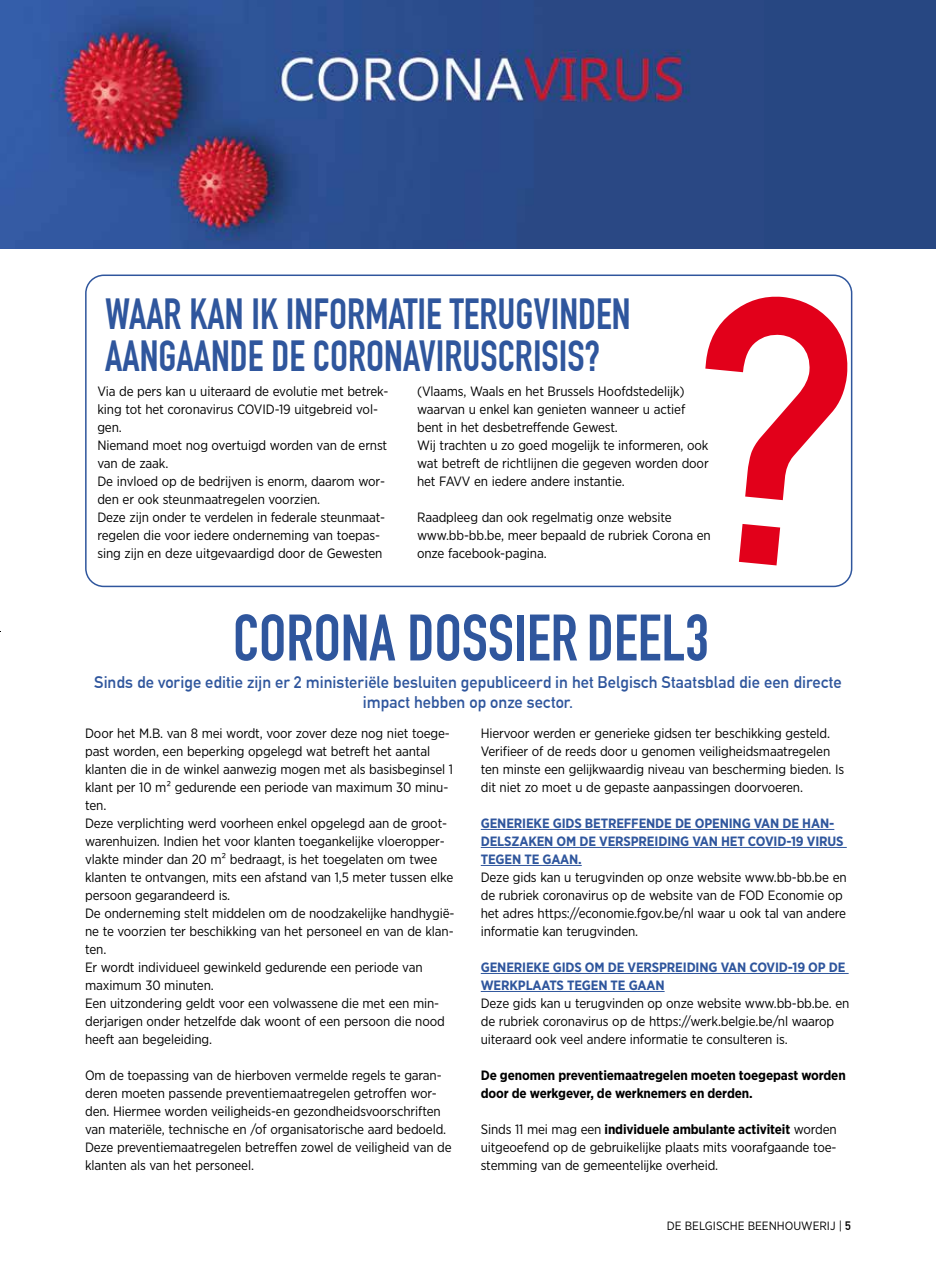
<style>
.page{position:relative;width:936px;height:1263px;background:#fff}
.page>*{position:absolute;margin:0;border:0;box-sizing:border-box;transform-origin:0 0}
.t1{font:700 64.5px "DIN Condensed";color:#2f569d}
.t2{font:700 42.6px/41.2px "DIN Condensed";color:#2f569d}
.t3{font:700 16.5px/19.8px "DIN Alternate";color:#2f569d;text-align:center}
.t4{font:13.5px/18px "Gotham Narrow";letter-spacing:-.01em;color:#000}
.t5{font:700 13.5px/18px "Gotham Narrow";letter-spacing:-.01em;color:#2f569d}
.t6{font:700 13.5px/18px "Gotham Narrow";letter-spacing:-.01em;color:#000}
.t7{font:12px "Gotham Narrow";color:#000}
.s1{font-weight:700}
.s2{font-family:"DIN Alternate";font-weight:700}
</style>
<div class="page">
<hr style="left:480px;top:829px;width:354px;height:1px;background:#2f569d">
<hr style="left:480px;top:847px;width:366px;height:1px;background:#2f569d">
<hr style="left:480px;top:865px;width:101px;height:1px;background:#2f569d">
<hr style="left:480px;top:973px;width:368px;height:1px;background:#2f569d">
<hr style="left:480px;top:991px;width:184px;height:1px;background:#2f569d">
<div style="left:85px;top:274px;width:767px;height:313px;border:2px solid #2f569d;border-radius:18px"></div>
<div style="left:0;top:0;width:935px;height:249px;background:#274782"></div>
<img style="left:0;top:0;width:690px;height:249px">
<svg style="left:849px;top:290px;width:4px;height:280px"></svg>
<h2 class="t2" style="left:105px;top:294px;width:526px">WAAR KAN IK INFORMATIE TERUGVINDEN<br>AANGAANDE DE CORONAVIRUSCRISIS?</h2>
<p class="t4" style="left:97px;top:382px;width:292px">Via de pers kan u uiteraard de evolutie met betrek&shy;king tot het coronavirus COVID-19 uitgebreid vol&shy;gen.<br>Niemand moet nog overtuigd worden van de ernst van de zaak.<br>De invloed op de bedrijven is enorm, daarom wor&shy;den er ook steunmaatregelen voorzien.<br>Deze zijn onder te verdelen in federale steunmaat&shy;regelen die voor iedere onderneming van toepas&shy;sing zijn en deze uitgevaardigd door de Gewesten</p>
<p class="t4" style="left:417px;top:382px;width:293px">(Vlaams, Waals en het Brussels Hoofdstedelijk) waarvan u enkel kan genieten wanneer u actief bent in het desbetreffende Gewest.<br>Wij trachten u zo goed mogelijk te informeren, ook wat betreft de richtlijnen die gegeven worden door het FAVV en iedere andere instantie.</p>
<p class="t4" style="left:417px;top:508px;width:295px">Raadpleeg dan ook regelmatig onze website www.bb-bb.be, meer bepaald de rubriek Corona en onze facebook-pagina.</p>
<h1 class="t1" style="left:233px;top:600px;width:477px">CORONA DOSSIER DEEL3</h1>
<p class="t3" style="left:94px;top:671px;width:748px">Sinds de vorige editie zijn er 2 ministeriële besluiten gepubliceerd in het Belgisch Staatsblad die een directe impact hebben op onze sector.</p>
<p class="t4" style="left:85px;top:724px;width:371px">Door het M.B. van 8 mei wordt, voor zover deze nog niet toege&shy;past worden, een beperking opgelegd wat betreft het aantal klanten die in de winkel aanwezig mogen met als basisbeginsel 1 klant per 10 m² gedurende een periode van maximum 30 minu&shy;ten.<br>Deze verplichting werd voorheen enkel opgelegd aan de groot&shy;warenhuizen. Indien het voor klanten toegankelijke vloeropper&shy;vlakte minder dan 20 m² bedraagt, is het toegelaten om twee klanten te ontvangen, mits een afstand van 1,5 meter tussen elke persoon gegarandeerd is.<br>De onderneming stelt middelen om de noodzakelijke handhygië&shy;ne te voorzien ter beschikking van het personeel en van de klan&shy;ten.<br>Er wordt individueel gewinkeld gedurende een periode van maximum 30 minuten.<br>Een uitzondering geldt voor een volwassene die met een min&shy;derjarigen onder hetzelfde dak woont of een persoon die nood heeft aan begeleiding.</p>
<p class="t4" style="left:85px;top:1066px;width:368px">Om de toepassing van de hierboven vermelde regels te garan&shy;deren moeten passende preventiemaatregelen getroffen wor&shy;den. Hiermee worden veiligheids-en gezondheidsvoorschriften van materiële, technische en /of organisatorische aard bedoeld.<br>Deze preventiemaatregelen betreffen zowel de veiligheid van de klanten als van het personeel.</p>
<p class="t4" style="left:480px;top:724px;width:365px">Hiervoor werden er generieke gidsen ter beschikking gesteld.<br>Verifieer of de reeds door u genomen veiligheidsmaatregelen ten minste een gelijkwaardig niveau van bescherming bieden. Is dit niet zo moet u de gepaste aanpassingen doorvoeren.</p>
<p class="t5" style="left:480px;top:814px;width:364px">GENERIEKE GIDS BETREFFENDE DE OPENING VAN DE HAN-<br>DELSZAKEN OM DE VERSPREIDING VAN HET COVID-19 VIRUS<br>TEGEN TE GAAN.</p>
<p class="t4" style="left:480px;top:868px;width:367px">Deze gids kan u terugvinden op onze website www.bb-bb.be en de rubriek coronavirus op de website van de FOD Economie op het adres https://economie.fgov.be/nl waar u ook tal van andere informatie kan terugvinden.</p>
<p class="t5" style="left:480px;top:958px;width:366px">GENERIEKE GIDS OM DE VERSPREIDING VAN COVID-19 OP DE<br>WERKPLAATS TEGEN TE GAAN</p>
<p class="t4" style="left:480px;top:994px;width:370px">Deze gids kan u terugvinden op onze website www.bb-bb.be. en de rubriek coronavirus op de https://werk.belgie.be/nl waarop uiteraard ook veel andere informatie te consulteren is.</p>
<p class="t6" style="left:480px;top:1066px;width:366px">De genomen preventiemaatregelen moeten toegepast worden door de werkgever, de werknemers en derden.</p>
<p class="t4" style="left:480px;top:1120px;width:357px;text-align:justify">Sinds 11 mei mag een <span class="s1">individuele ambulante activiteit</span> worden uitgeoefend op de gebruikelijke plaats mits voorafgaande toe&shy;stemming van de gemeentelijke overheid.</p>
<p class="t7" style="left:667px;top:1218px;width:185px">DE BELGISCHE BEENHOUWERIJ | <span class="s2">5</span></p>
</div>
